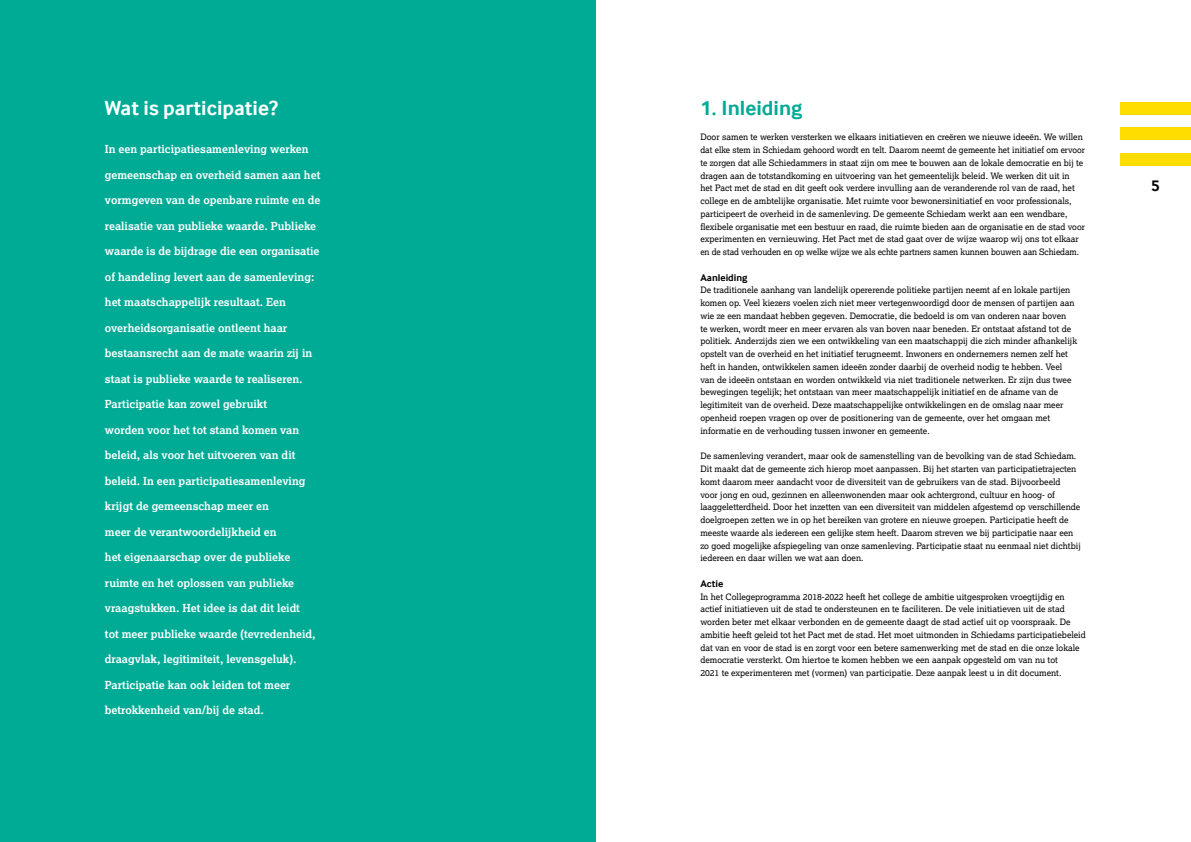
<style>
.page{position:relative;width:1191px;height:842px;background:#fff}
.page>*{position:absolute;margin:0;border:0;box-sizing:border-box;transform-origin:0 0}
.t1{font:700 21px "Inter Face";color:#fff}
.t2{font:700 21px "Inter Face";color:#00ab96}
.t3{font:700 16px "Inter Face";color:#000}
.t4{font:700 11px "Lexia";color:#fff}
.t5{font:700 10px "Inter Face";color:#000}
.t6{font:8.8px/12.8px "Lexia";color:#000}
</style>
<div class="page">
<div style="left:1120px;top:102px;width:71px;height:13px;background:#fd0"></div>
<div style="left:1120px;top:128px;width:71px;height:12px;background:#fd0"></div>
<div style="left:1120px;top:153px;width:71px;height:13px;background:#fd0"></div>
<div style="left:0;top:0;width:595px;height:842px;background:#00ab96"></div>
<h1 class="t1" style="left:105px;top:96px;width:175px">Wat is participatie?</h1>
<h4 class="t4" style="left:105px;top:142px;width:205px">In een participatiesamenleving werken</h4>
<h4 class="t4" style="left:105px;top:168px;width:217px">gemeenschap en overheid samen aan het</h4>
<h4 class="t4" style="left:105px;top:193px;width:217px">vormgeven van de openbare ruimte en de</h4>
<h4 class="t4" style="left:105px;top:219px;width:213px">realisatie van publieke waarde. Publieke</h4>
<h4 class="t4" style="left:105px;top:244px;width:216px">waarde is de bijdrage die een organisatie</h4>
<h4 class="t4" style="left:105px;top:270px;width:211px">of handeling levert aan de samenleving:</h4>
<h4 class="t4" style="left:105px;top:295px;width:183px">het maatschappelijk resultaat. Een</h4>
<h4 class="t4" style="left:105px;top:321px;width:184px">overheidsorganisatie ontleent haar</h4>
<h4 class="t4" style="left:105px;top:346px;width:209px">bestaansrecht aan de mate waarin zij in</h4>
<h4 class="t4" style="left:105px;top:372px;width:199px">staat is publieke waarde te realiseren.</h4>
<h4 class="t4" style="left:105px;top:397px;width:164px">Participatie kan zowel gebruikt</h4>
<h4 class="t4" style="left:105px;top:423px;width:196px">worden voor het tot stand komen van</h4>
<h4 class="t4" style="left:105px;top:448px;width:192px">beleid, als voor het uitvoeren van dit</h4>
<h4 class="t4" style="left:105px;top:474px;width:202px">beleid. In een participatiesamenleving</h4>
<h4 class="t4" style="left:105px;top:499px;width:165px">krijgt de gemeenschap meer en</h4>
<h4 class="t4" style="left:105px;top:525px;width:173px">meer de verantwoordelijkheid en</h4>
<h4 class="t4" style="left:105px;top:550px;width:187px">het eigenaarschap over de publieke</h4>
<h4 class="t4" style="left:105px;top:576px;width:191px">ruimte en het oplossen van publieke</h4>
<h4 class="t4" style="left:105px;top:601px;width:197px">vraagstukken. Het idee is dat dit leidt</h4>
<h4 class="t4" style="left:105px;top:627px;width:212px">tot meer publieke waarde (tevredenheid,</h4>
<h4 class="t4" style="left:105px;top:652px;width:193px">draagvlak, legitimiteit, levensgeluk).</h4>
<h4 class="t4" style="left:105px;top:678px;width:187px">Participatie kan ook leiden tot meer</h4>
<h4 class="t4" style="left:105px;top:703px;width:161px">betrokkenheid van/bij de stad.</h4>
<h1 class="t2" style="left:700px;top:96px;width:103px">1. Inleiding</h1>
<p class="t6" style="left:700px;top:131px;width:386px">Door samen te werken versterken we elkaars initiatieven en creëren we nieuwe ideeën. We willen dat elke stem in Schiedam gehoord wordt en telt. Daarom neemt de gemeente het initiatief om ervoor te zorgen dat alle Schiedammers in staat zijn om mee te bouwen aan de lokale democratie en bij te dragen aan de totstandkoming en uitvoering van het gemeentelijk beleid. We werken dit uit in<br>het Pact met de stad en dit geeft ook verdere invulling aan de veranderende rol van de raad, het college en de ambtelijke organisatie. Met ruimte voor bewonersinitiatief en voor professionals, participeert de overheid in de samenleving. De gemeente Schiedam werkt aan een wendbare, flexibele organisatie met een bestuur en raad, die ruimte bieden aan de organisatie en de stad voor experimenten en vernieuwing. Het Pact met de stad gaat over de wijze waarop wij ons tot elkaar en de stad verhouden en op welke wijze we als echte partners samen kunnen bouwen aan Schiedam.</p>
<h5 class="t5" style="left:700px;top:272px;width:49px">Aanleiding</h5>
<p class="t6" style="left:700px;top:284px;width:378px">De traditionele aanhang van landelijk opererende politieke partijen neemt af en lokale partijen komen op. Veel kiezers voelen zich niet meer vertegenwoordigd door de mensen of partijen aan wie ze een mandaat hebben gegeven. Democratie, die bedoeld is om van onderen naar boven<br>te werken, wordt meer en meer ervaren als van boven naar beneden. Er ontstaat afstand tot de politiek. Anderzijds zien we een ontwikkeling van een maatschappij die zich minder afhankelijk opstelt van de overheid en het initiatief terugneemt. Inwoners en ondernemers nemen zelf het heft in handen, ontwikkelen samen ideeën zonder daarbij de overheid nodig te hebben. Veel van de ideeën ontstaan en worden ontwikkeld via niet traditionele netwerken. Er zijn dus twee bewegingen tegelijk; het ontstaan van meer maatschappelijk initiatief en de afname van de legitimiteit van de overheid. Deze maatschappelijke ontwikkelingen en de omslag naar meer openheid roepen vragen op over de positionering van de gemeente, over het omgaan met informatie en de verhouding tussen inwoner en gemeente.</p>
<p class="t6" style="left:700px;top:449px;width:382px">De samenleving verandert, maar ook de samenstelling van de bevolking van de stad Schiedam.<br>Dit maakt dat de gemeente zich hierop moet aanpassen. Bij het starten van participatietrajecten komt daarom meer aandacht voor de diversiteit van de gebruikers van de stad. Bijvoorbeeld<br>voor jong en oud, gezinnen en alleenwonenden maar ook achtergrond, cultuur en hoog- of laaggeletterdheid. Door het inzetten van een diversiteit van middelen afgestemd op verschillende doelgroepen zetten we in op het bereiken van grotere en nieuwe groepen. Participatie heeft de meeste waarde als iedereen een gelijke stem heeft. Daarom streven we bij participatie naar een zo goed mogelijke afspiegeling van onze samenleving. Participatie staat nu eenmaal niet dichtbij iedereen en daar willen we wat aan doen.</p>
<h5 class="t5" style="left:700px;top:578px;width:24px">Actie</h5>
<p class="t6" style="left:700px;top:590px;width:387px">In het Collegeprogramma 2018-2022 heeft het college de ambitie uitgesproken vroegtijdig en actief initiatieven uit de stad te ondersteunen en te faciliteren. De vele initiatieven uit de stad worden beter met elkaar verbonden en de gemeente daagt de stad actief uit op voorspraak. De ambitie heeft geleid tot het Pact met de stad. Het moet uitmonden in Schiedams participatiebeleid dat van en voor de stad is en zorgt voor een betere samenwerking met de stad en die onze lokale democratie versterkt. Om hiertoe te komen hebben we een aanpak opgesteld om van nu tot<br>2021 te experimenteren met (vormen) van participatie. Deze aanpak leest u in dit document.</p>
<h2 class="t3" style="left:1151px;top:177px;width:10px">5</h2>
</div>
